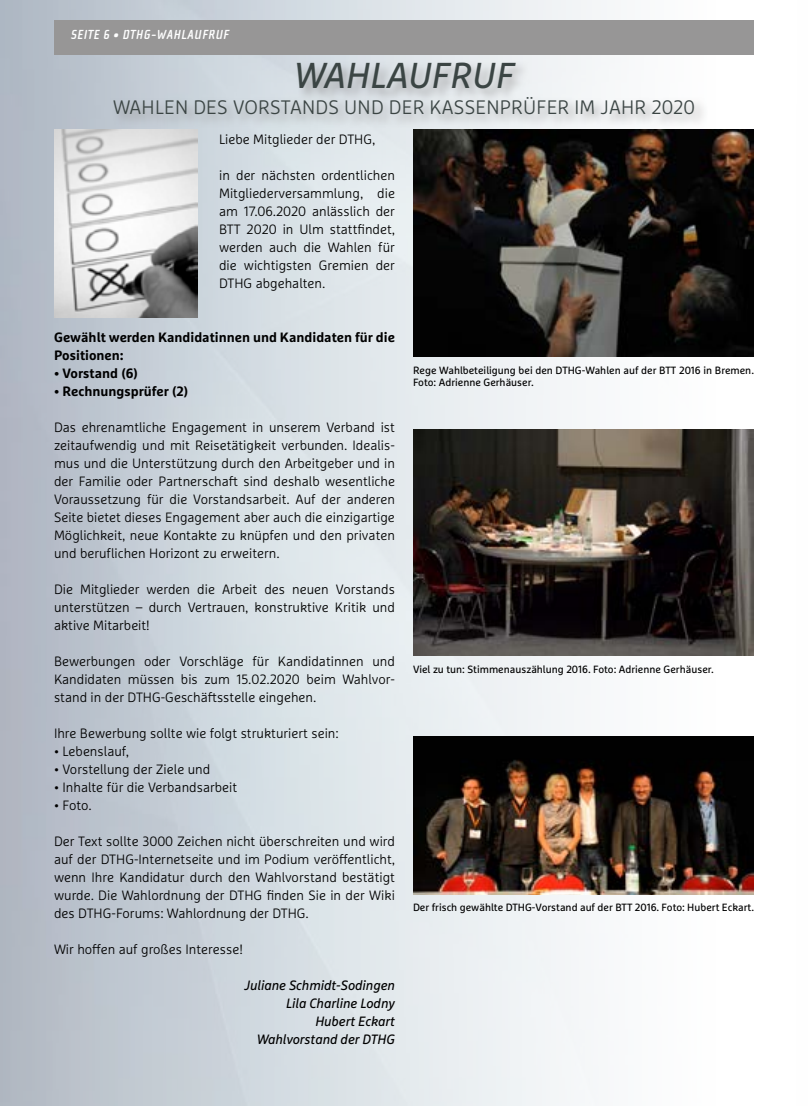
<style>
.page{position:relative;width:808px;height:1106px;background:#fff}
.page>*{position:absolute;margin:0;border:0;box-sizing:border-box;transform-origin:0 0}
.t1{font:italic 36px "Marselis Pro";letter-spacing:.01em;color:#3b4544}
.t2{font:300 19.5px "Marselis Pro";letter-spacing:.01em;color:#3b4544}
.t3{font:300 13.5px/18px "Marselis Pro";color:#000;text-align:justify}
.t4{font:700 13.5px/18px "Marselis Pro";color:#000}
.t5{font:italic 13.5px/18px "Marselis Pro";color:#000;text-align:right}
.t6{font:italic 700 13.5px "Cholla Sans OT";letter-spacing:.04em;color:#fff}
.t7{font:10.5px/12.6px "Marselis Pro";color:#000}
</style>
<div class="page">
<img style="left:0;top:0;width:716px;height:1106px">
<div style="left:54px;top:20px;width:700px;height:34px;background:#979696"></div>
<div style="left:111px;top:61px;width:597px;height:66px;background:#979696;opacity:.75"></div>
<img style="left:413px;top:130px;width:341px;height:227px">
<img style="left:413px;top:429px;width:341px;height:227px">
<img style="left:54px;top:130px;width:144px;height:187px">
<img style="left:413px;top:736px;width:341px;height:158px">
<p class="t6" style="left:71px;top:27px;width:160px">SEITE 6 • DTHG-WAHLAUFRUF</p>
<h1 class="t1" style="left:294px;top:54px;width:222px">WAHLAUFRUF</h1>
<h2 class="t2" style="left:113px;top:95px;width:583px">WAHLEN DES VORSTANDS UND DER KASSENPRÜFER IM JAHR 2020</h2>
<p class="t3" style="left:219px;top:130px;width:158px">Liebe Mitglieder der DTHG,</p>
<p class="t3" style="left:219px;top:166px;width:177px">in der nächsten ordentlichen Mitgliederversammlung, die am 17.06.2020 anlässlich der BTT 2020 in Ulm stattfindet, werden auch die Wahlen für die wichtigsten Gremien der DTHG abgehalten.</p>
<p class="t4" style="left:54px;top:328px;width:342px">Gewählt werden Kandidatinnen und Kandidaten für die<br>Positionen:</p>
<p class="t4" style="left:54px;top:364px;width:85px">• Vorstand (6)</p>
<p class="t4" style="left:54px;top:382px;width:136px">• Rechnungsprüfer (2)</p>
<p class="t3" style="left:54px;top:418px;width:342px">Das ehrenamtliche Engagement in unserem Verband ist zeitaufwendig und mit Reisetätigkeit verbunden. Idealis&shy;mus und die Unterstützung durch den Arbeitgeber und in der Familie oder Partnerschaft sind deshalb wesentliche Voraussetzung für die Vorstandsarbeit. Auf der anderen Seite bietet dieses Engagement aber auch die einzigartige Möglichkeit, neue Kontakte zu knüpfen und den privaten und beruflichen Horizont zu erweitern.</p>
<p class="t3" style="left:54px;top:580px;width:342px">Die Mitglieder werden die Arbeit des neuen Vorstands unterstützen – durch Vertrauen, konstruktive Kritik und aktive Mitarbeit!</p>
<p class="t3" style="left:54px;top:652px;width:342px">Bewerbungen oder Vorschläge für Kandidatinnen und Kandidaten müssen bis zum 15.02.2020 beim Wahlvor&shy;stand in der DTHG-Geschäftsstelle eingehen.</p>
<p class="t3" style="left:54px;top:724px;width:286px">Ihre Bewerbung sollte wie folgt strukturiert sein:</p>
<p class="t3" style="left:54px;top:742px;width:76px">• Lebenslauf,</p>
<p class="t3" style="left:54px;top:760px;width:158px">• Vorstellung der Ziele und</p>
<p class="t3" style="left:54px;top:778px;width:185px">• Inhalte für die Verbandsarbeit</p>
<p class="t3" style="left:54px;top:796px;width:39px">• Foto.</p>
<p class="t3" style="left:54px;top:832px;width:342px">Der Text sollte 3000 Zeichen nicht überschreiten und wird auf der DTHG-Internetseite und im Podium veröffentlicht, wenn Ihre Kandidatur durch den Wahlvorstand bestätigt wurde. Die Wahlordnung der DTHG finden Sie in der Wiki des DTHG-Forums: Wahlordnung der DTHG.</p>
<p class="t3" style="left:54px;top:940px;width:190px">Wir hoffen auf großes Interesse!</p>
<p class="t5" style="left:244px;top:976px;width:152px">Juliane Schmidt-Sodingen<br>Lila Charline Lodny<br>Hubert Eckart<br>Wahlvorstand der DTHG</p>
<p class="t7" style="left:413px;top:363px;width:342px">Rege Wahlbeteiligung bei den DTHG-Wahlen auf der BTT 2016 in Bremen.<br>Foto: Adrienne Gerhäuser.</p>
<p class="t7" style="left:413px;top:662px;width:302px">Viel zu tun: Stimmenauszählung 2016. Foto: Adrienne Gerhäuser.</p>
<p class="t7" style="left:413px;top:900px;width:342px">Der frisch gewählte DTHG-Vorstand auf der BTT 2016. Foto: Hubert Eckart.</p>
</div>
